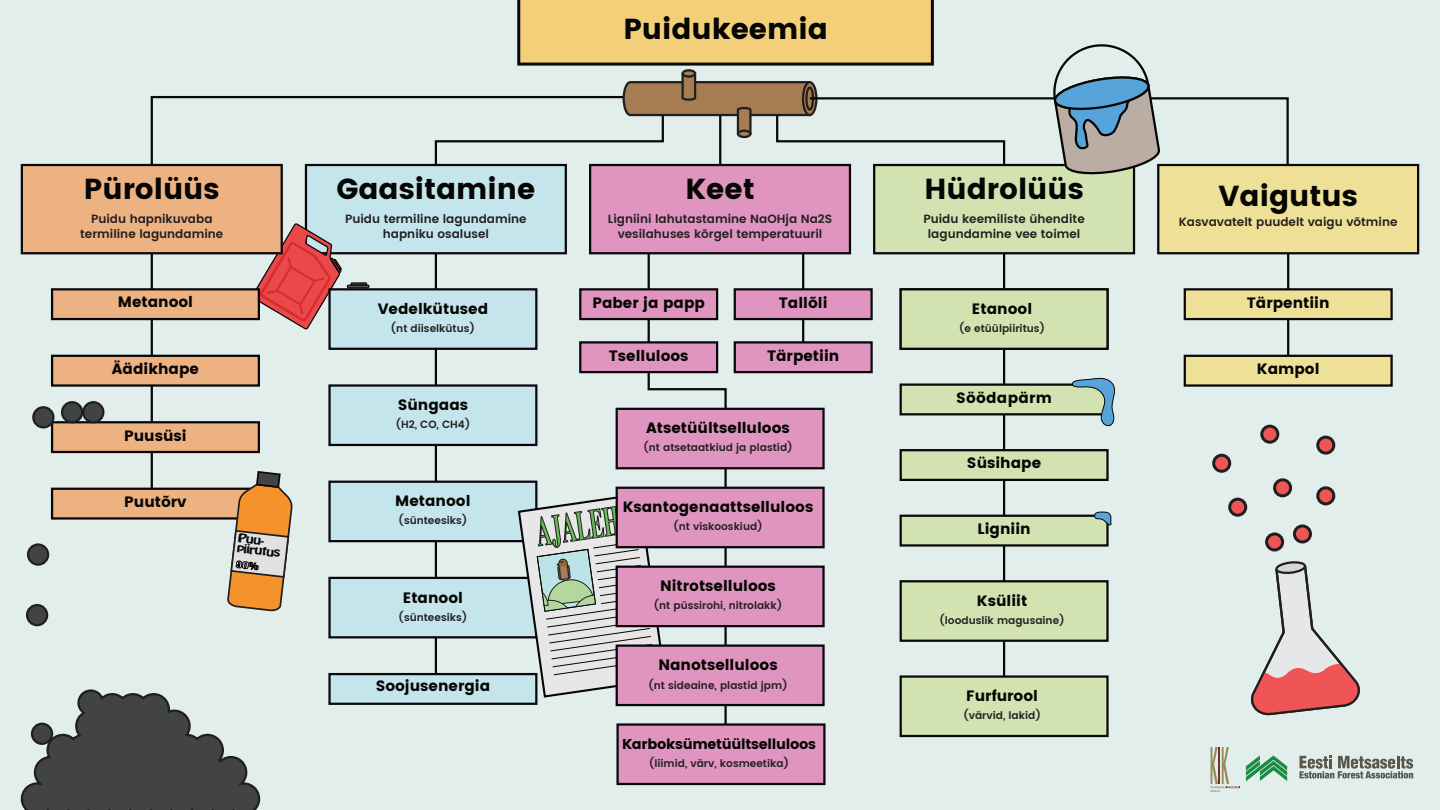
<style>
.page{position:relative;width:1440px;height:810px;background:#e1eeec}
.page>*{position:absolute;margin:0;border:0;box-sizing:border-box;transform-origin:0 0}
.t1{font:700 41.47px "Times";color:#67be5a;scale:.5 1}
.t2{font:28.88px "Poppins";color:#050504}
.t3{font:15px "Poppins";color:#050504}
.t4{font:15px "Poppins";letter-spacing:.02em;color:#050504}
.t5{font:14.25px "Poppins";letter-spacing:-.02em;color:#050504}
.t6{font:600 11.93px/14.5px "Poppins";color:#231f20;text-align:center}
.t7{font:10.73px/10.3px "Hobo Std";color:#050504;scale:1.35 1}
.t8{font:600 10.5px "Poppins";color:#231f20}
</style>
<div class="page">
<div style="left:873px;top:164px;width:262px;height:90px;background:#d2e3b1;border:2px solid #090709"></div>
<hr style="left:1003px;top:253px;width:2px;height:483px;background:#090709">
<div style="left:900px;top:675px;width:209px;height:62px;background:#d2e3b1;border:2px solid #090709"></div>
<div style="left:900px;top:288px;width:209px;height:62px;background:#d2e3b1;border:2px solid #090709"></div>
<div style="left:900px;top:580px;width:209px;height:62px;background:#d2e3b1;border:2px solid #090709"></div>
<div style="left:900px;top:383px;width:209px;height:32px;background:#d2e3b1;border:2px solid #090709"></div>
<div style="left:900px;top:449px;width:209px;height:32px;background:#d2e3b1;border:2px solid #090709"></div>
<div style="left:900px;top:515px;width:209px;height:32px;background:#d2e3b1;border:2px solid #090709"></div>
<div style="left:305px;top:164px;width:262px;height:90px;background:#c5e5ec;border:2px solid #090709"></div>
<hr style="left:435px;top:253px;width:2px;height:451px;background:#090709">
<div style="left:328px;top:384px;width:209px;height:62px;background:#c5e5ec;border:2px solid #090709"></div>
<div style="left:328px;top:577px;width:209px;height:61px;background:#c5e5ec;border:2px solid #090709"></div>
<div style="left:328px;top:481px;width:209px;height:61px;background:#c5e5ec;border:2px solid #090709"></div>
<div style="left:328px;top:673px;width:209px;height:32px;background:#c5e5ec;border:2px solid #090709"></div>
<hr style="left:1287px;top:253px;width:2px;height:133px;background:#090709">
<div style="left:1157px;top:164px;width:262px;height:90px;background:#eee197;border:2px solid #090709"></div>
<div style="left:1184px;top:355px;width:209px;height:32px;background:#eee197;border:2px solid #090709"></div>
<div style="left:1184px;top:288px;width:209px;height:32px;background:#eee197;border:2px solid #090709"></div>
<div style="left:27px;top:605px;width:20px;height:20px;background:#424344;border-radius:50%"></div>
<div style="left:26px;top:604px;width:22px;height:22px;border:2px solid #211e1e;border-radius:50%"></div>
<svg style="left:20px;top:689px;width:241px;height:121px"></svg>
<svg style="left:1250px;top:561px;width:110px;height:154px"></svg>
<div style="left:1267px;top:534px;width:16px;height:16px;background:#f05556;border-radius:50%"></div>
<div style="left:1265px;top:532px;width:19px;height:19px;border:3px solid #211e1e;border-radius:50%"></div>
<div style="left:1294px;top:526px;width:16px;height:16px;background:#f05556;border-radius:50%"></div>
<div style="left:1293px;top:524px;width:19px;height:19px;border:3px solid #211e1e;border-radius:50%"></div>
<div style="left:1318px;top:488px;width:16px;height:16px;background:#f05556;border-radius:50%"></div>
<div style="left:1316px;top:486px;width:19px;height:19px;border:3px solid #211e1e;border-radius:50%"></div>
<div style="left:1275px;top:480px;width:16px;height:16px;background:#f05556;border-radius:50%"></div>
<div style="left:1273px;top:478px;width:19px;height:19px;border:3px solid #211e1e;border-radius:50%"></div>
<div style="left:1230px;top:499px;width:16px;height:16px;background:#f05556;border-radius:50%"></div>
<div style="left:1228px;top:498px;width:19px;height:19px;border:3px solid #211e1e;border-radius:50%"></div>
<div style="left:1214px;top:455px;width:16px;height:16px;background:#f05556;border-radius:50%"></div>
<div style="left:1212px;top:454px;width:19px;height:19px;border:3px solid #211e1e;border-radius:50%"></div>
<div style="left:1318px;top:437px;width:16px;height:16px;background:#f05556;border-radius:50%"></div>
<div style="left:1316px;top:436px;width:19px;height:19px;border:3px solid #211e1e;border-radius:50%"></div>
<div style="left:1262px;top:426px;width:16px;height:16px;background:#f05556;border-radius:50%"></div>
<div style="left:1260px;top:425px;width:19px;height:19px;border:3px solid #211e1e;border-radius:50%"></div>
<svg style="left:1068px;top:377px;width:47px;height:50px"></svg>
<div style="left:589px;top:164px;width:262px;height:90px;background:#e095c0;border:2px solid #090709"></div>
<hr style="left:802px;top:253px;width:2px;height:119px;background:#090709">
<div style="left:734px;top:288px;width:139px;height:32px;background:#e095c0;border:2px solid #090709"></div>
<div style="left:734px;top:341px;width:139px;height:32px;background:#e095c0;border:2px solid #090709"></div>
<hr style="left:648px;top:253px;width:2px;height:119px;background:#090709">
<div style="left:579px;top:288px;width:139px;height:32px;background:#e095c0;border:2px solid #090709"></div>
<svg style="left:517px;top:340px;width:211px;height:383px"></svg>
<div style="left:616px;top:487px;width:209px;height:61px;background:#e095c0;border:2px solid #090709"></div>
<div style="left:616px;top:408px;width:209px;height:61px;background:#e095c0;border:2px solid #090709"></div>
<div style="left:616px;top:566px;width:209px;height:61px;background:#e095c0;border:2px solid #090709"></div>
<div style="left:616px;top:644px;width:209px;height:62px;background:#e095c0;border:2px solid #090709"></div>
<div style="left:616px;top:723px;width:210px;height:62px;background:#e095c0;border:2px solid #090709"></div>
<div style="left:579px;top:341px;width:139px;height:32px;background:#e095c0;border:2px solid #090709"></div>
<hr style="left:151px;top:253px;width:2px;height:265px;background:#090709">
<svg style="left:1093px;top:511px;width:19px;height:25px"></svg>
<svg style="left:1300px;top:756px;width:113px;height:22px"></svg>
<svg style="left:1210px;top:747px;width:77px;height:45px"></svg>
<svg style="left:250px;top:222px;width:120px;height:108px"></svg>
<div style="left:28px;top:545px;width:20px;height:20px;background:#424344;border-radius:50%"></div>
<div style="left:27px;top:543px;width:22px;height:23px;border:2px solid #211e1e;border-radius:50%"></div>
<div style="left:21px;top:164px;width:262px;height:90px;background:#edb282;border:2px solid #090709"></div>
<div style="left:51px;top:288px;width:209px;height:32px;background:#edb282;border:2px solid #090709"></div>
<div style="left:51px;top:355px;width:209px;height:32px;background:#edb282;border:2px solid #090709"></div>
<div style="left:51px;top:421px;width:209px;height:32px;background:#edb282;border:2px solid #090709"></div>
<div style="left:51px;top:488px;width:209px;height:32px;background:#edb282;border:2px solid #090709"></div>
<svg style="left:150px;top:0;width:1140px;height:178px"></svg>
<svg style="left:683px;top:70px;width:12px;height:7px"></svg>
<div style="left:681px;top:69px;width:15px;height:9px;border:2px solid #211e1e;border-radius:50%"></div>
<svg style="left:226px;top:471px;width:67px;height:141px"></svg>
<div style="left:62px;top:402px;width:20px;height:20px;background:#424344;border-radius:50%"></div>
<div style="left:61px;top:401px;width:22px;height:22px;border:2px solid #211e1e;border-radius:50%"></div>
<div style="left:33px;top:407px;width:20px;height:20px;background:#424344;border-radius:50%"></div>
<div style="left:32px;top:406px;width:23px;height:22px;border:2px solid #211e1e;border-radius:50%"></div>
<div style="left:83px;top:402px;width:20px;height:20px;background:#424344;border-radius:50%"></div>
<div style="left:82px;top:401px;width:22px;height:22px;border:2px solid #211e1e;border-radius:50%"></div>
<div style="left:328px;top:288px;width:209px;height:62px;background:#c5e5ec;border:2px solid #090709"></div>
<h2 class="t2" style="left:623px;top:12px;width:206px">Puidukeemia</h2>
<h2 class="t2" style="left:84px;top:172px;width:137px">Pürolüüs</h2>
<p class="t6" style="left:80px;top:212px;width:145px">Puidu hapnikuvaba termiline lagundamine</p>
<h2 class="t2" style="left:336px;top:172px;width:201px">Gaasitamine</h2>
<p class="t6" style="left:345px;top:212px;width:183px">Puidu termiline lagundamine hapniku osalusel</p>
<h2 class="t2" style="left:685px;top:172px;width:71px">Keet</h2>
<p class="t6" style="left:608px;top:212px;width:226px">Ligniini lahutastamine NaOHja Na2S vesilahuses kõrgel temperatuuril</p>
<h2 class="t2" style="left:924px;top:172px;width:161px">Hüdrolüüs</h2>
<p class="t6" style="left:923px;top:212px;width:163px">Puidu keemiliste ühendite lagundamine vee toimel</p>
<h2 class="t2" style="left:1219px;top:179px;width:141px">Vaigutus</h2>
<p class="t6" style="left:1179px;top:215px;width:220px">Kasvavatelt puudelt vaigu võtmine</p>
<p class="t3" style="left:118px;top:293px;width:77px">Metanool</p>
<p class="t3" style="left:378px;top:300px;width:112px">Vedelkütused</p>
<p class="t8" style="left:391px;top:320px;width:85px">(nt diiselkütus)</p>
<p class="t3" style="left:592px;top:294px;width:114px">Paber ja papp</p>
<p class="t3" style="left:779px;top:294px;width:50px">Tallõli</p>
<p class="t3" style="left:972px;top:300px;width:62px">Etanool</p>
<p class="t8" style="left:959px;top:320px;width:87px">(e etüülpiiritus)</p>
<p class="t3" style="left:1247px;top:294px;width:84px">Tärpentiin</p>
<p class="t3" style="left:112px;top:360px;width:89px">Äädikhape</p>
<p class="t3" style="left:609px;top:347px;width:81px">Tselluloos</p>
<p class="t3" style="left:767px;top:347px;width:74px">Tärpetiin</p>
<p class="t3" style="left:1257px;top:360px;width:64px">Kampol</p>
<p class="t3" style="left:124px;top:427px;width:64px">Puusüsi</p>
<p class="t3" style="left:398px;top:396px;width:72px">Süngaas</p>
<p class="t8" style="left:396px;top:417px;width:76px">(H2, CO, CH4)</p>
<p class="t3" style="left:646px;top:419px;width:145px">Atsetüültselluloos</p>
<p class="t8" style="left:643px;top:440px;width:151px">(nt atsetaatkiud ja plastid)</p>
<p class="t4" style="left:956px;top:389px;width:98px">Söödapärm</p>
<p class="t3" style="left:967px;top:454px;width:76px">Süsihape</p>
<p class="t3" style="left:124px;top:493px;width:64px">Puutõrv</p>
<p class="t7" style="left:238px;top:533px;width:34px;rotate:6deg">Puu&shy;piirutus</p>
<p class="t3" style="left:395px;top:492px;width:77px">Metanool</p>
<p class="t8" style="left:399px;top:513px;width:70px">(sünteesiks)</p>
<p class="t3" style="left:623px;top:498px;width:192px">Ksantogenaattselluloos</p>
<p class="t8" style="left:673px;top:519px;width:91px">(nt viskooskiud)</p>
<h1 class="t1" style="left:531px;top:493px;width:196px;rotate:-8deg">AJALEHT</h1>
<p class="t3" style="left:978px;top:520px;width:55px">Ligniin</p>
<p class="t3" style="left:403px;top:589px;width:62px">Etanool</p>
<p class="t8" style="left:399px;top:609px;width:70px">(sünteesiks)</p>
<p class="t3" style="left:660px;top:577px;width:117px">Nitrotselluloos</p>
<p class="t8" style="left:654px;top:598px;width:130px">(nt püssirohi, nitrolakk)</p>
<p class="t3" style="left:977px;top:592px;width:52px">Ksüliit</p>
<p class="t8" style="left:940px;top:612px;width:127px">(looduslik magusaine)</p>
<p class="t3" style="left:376px;top:677px;width:116px">Soojusenergia</p>
<p class="t3" style="left:658px;top:656px;width:121px">Nanotselluloos</p>
<p class="t8" style="left:648px;top:677px;width:141px">(nt sideaine, plastid jpm)</p>
<p class="t3" style="left:966px;top:687px;width:73px">Furfurool</p>
<p class="t8" style="left:963px;top:708px;width:79px">(värvid, lakid)</p>
<p class="t5" style="left:622px;top:736px;width:196px">Karboksümetüültselluloos</p>
<p class="t8" style="left:649px;top:756px;width:141px">(liimid, värv, kosmeetika)</p>
</div>
